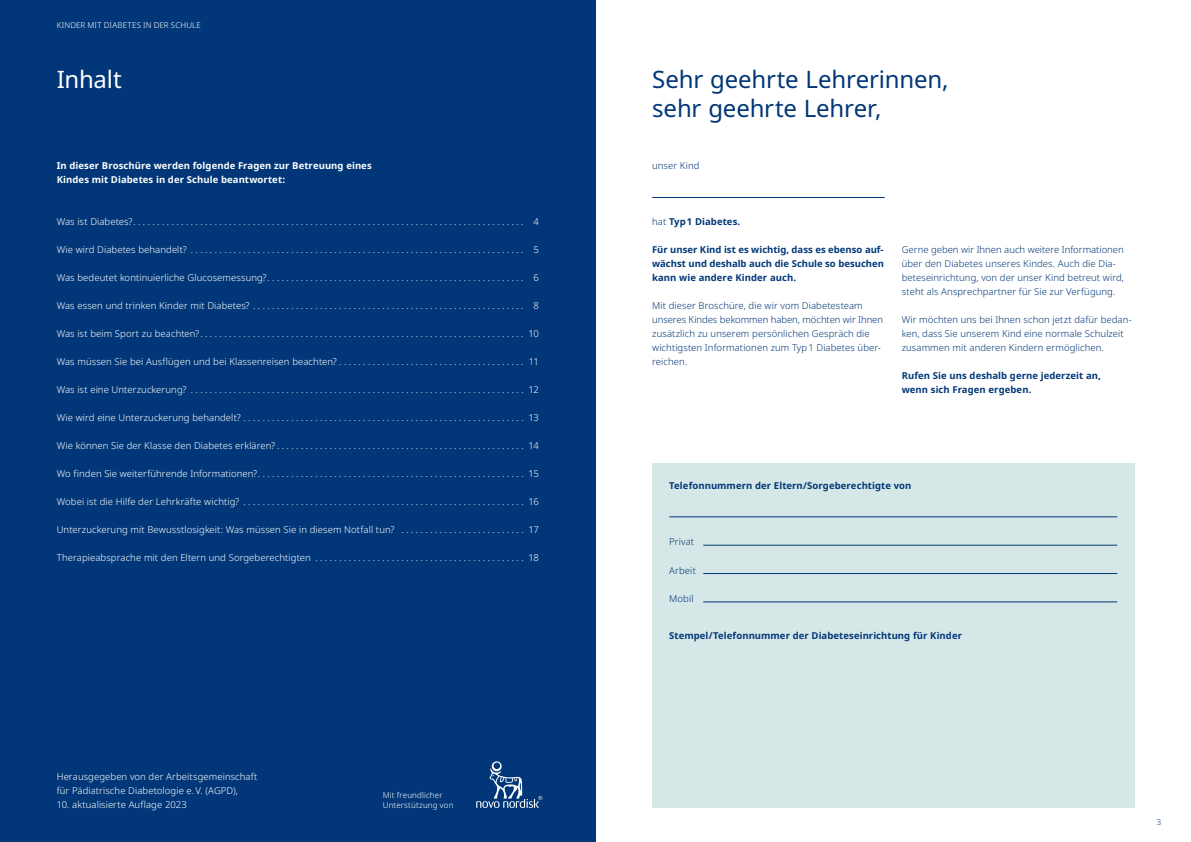
<style>
.page{position:relative;width:1191px;height:842px;background:#fff}
.page>*{position:absolute;margin:0;border:0;box-sizing:border-box;transform-origin:0 0}
.t1{font:24px/28.8px "Apis";letter-spacing:-.005em;color:#013778}
.t2{font:24px "Apis";letter-spacing:-.01em;color:#fff}
.t3{font:300 9.5px/14px "Apis";letter-spacing:.01em;color:#fff}
.t4{font:300 9.5px/14px "Apis";letter-spacing:.005em;color:#013778}
.t5{font:700 9.5px/14px "Apis";letter-spacing:.01em;color:#013778;text-align:justify}
.t6{font:700 9.5px/14px "Apis";letter-spacing:.01em;color:#fff}
.t7{font:300 8px/9.6px "Apis";letter-spacing:.015em;color:#fff}
.t8{font:300 8px "Apis";color:#013778}
.s1{font-weight:300}
</style>
<div class="page">
<div style="left:0;top:0;width:595px;height:842px;background:#013778"></div>
<hr style="left:652px;top:197px;width:232px;height:1px;background:#013778">
<div style="left:652px;top:463px;width:482px;height:345px;background:#d6e7e7"></div>
<hr style="left:669px;top:517px;width:448px;height:1px;background:#013778">
<hr style="left:703px;top:545px;width:414px;height:1px;background:#013778">
<hr style="left:703px;top:573px;width:414px;height:1px;background:#013778">
<hr style="left:703px;top:602px;width:414px;height:1px;background:#013778">
<svg style="left:476px;top:761px;width:66px;height:47px"></svg>
<p class="t7" style="left:57px;top:21px;width:146px">KINDER MIT DIABETES IN DER SCHULE</p>
<h1 class="t2" style="left:57px;top:62px;width:66px">Inhalt</h1>
<p class="t6" style="left:57px;top:159px;width:316px">In dieser Broschüre werden folgende Fragen zur Betreuung eines<br>Kindes mit Diabetes in der Schule beantwortet:</p>
<p class="t3" style="left:57px;top:215px;width:463px">Was ist Diabetes? . . . . . . . . . . . . . . . . . . . . . . . . . . . . . . . . . . . . . . . . . . . . . . . . . . . . . . . . . . . . . . . . . . . . . . . . . . . . . . . . .</p>
<p class="t3" style="left:533px;top:215px;width:7px">4</p>
<p class="t3" style="left:57px;top:243px;width:463px">Wie wird Diabetes behandelt? . . . . . . . . . . . . . . . . . . . . . . . . . . . . . . . . . . . . . . . . . . . . . . . . . . . . . . . . . . . . . . . . . . . . .</p>
<p class="t3" style="left:533px;top:243px;width:7px">5</p>
<p class="t3" style="left:57px;top:271px;width:463px">Was bedeutet kontinuierliche Glucosemessung? . . . . . . . . . . . . . . . . . . . . . . . . . . . . . . . . . . . . . . . . . . . . . . . . . . . . .</p>
<p class="t3" style="left:533px;top:271px;width:7px">6</p>
<p class="t3" style="left:57px;top:299px;width:463px">Was essen und trinken Kinder mit Diabetes? . . . . . . . . . . . . . . . . . . . . . . . . . . . . . . . . . . . . . . . . . . . . . . . . . . . . . . . .</p>
<p class="t3" style="left:533px;top:299px;width:7px">8</p>
<p class="t3" style="left:57px;top:327px;width:483px">Was ist beim Sport zu beachten? . . . . . . . . . . . . . . . . . . . . . . . . . . . . . . . . . . . . . . . . . . . . . . . . . . . . . . . . . . . . . . . . . . . 10</p>
<p class="t3" style="left:57px;top:355px;width:483px">Was müssen Sie bei Ausflügen und bei Klassenreisen beachten? . . . . . . . . . . . . . . . . . . . . . . . . . . . . . . . . . . . . . . 11</p>
<p class="t3" style="left:57px;top:383px;width:483px">Was ist eine Unterzuckerung? . . . . . . . . . . . . . . . . . . . . . . . . . . . . . . . . . . . . . . . . . . . . . . . . . . . . . . . . . . . . . . . . . . . . . 12</p>
<p class="t3" style="left:57px;top:411px;width:483px">Wie wird eine Unterzuckerung behandelt? . . . . . . . . . . . . . . . . . . . . . . . . . . . . . . . . . . . . . . . . . . . . . . . . . . . . . . . . . . 13</p>
<p class="t3" style="left:57px;top:439px;width:483px">Wie können Sie der Klasse den Diabetes erklären? . . . . . . . . . . . . . . . . . . . . . . . . . . . . . . . . . . . . . . . . . . . . . . . . . . . 14</p>
<p class="t3" style="left:57px;top:467px;width:483px">Wo finden Sie weiterführende Informationen? . . . . . . . . . . . . . . . . . . . . . . . . . . . . . . . . . . . . . . . . . . . . . . . . . . . . . . . 15</p>
<p class="t3" style="left:57px;top:495px;width:483px">Wobei ist die Hilfe der Lehrkräfte wichtig? . . . . . . . . . . . . . . . . . . . . . . . . . . . . . . . . . . . . . . . . . . . . . . . . . . . . . . . . . . 16</p>
<p class="t3" style="left:57px;top:523px;width:483px">Unterzuckerung mit Bewusstlosigkeit: Was müssen Sie in diesem Notfall tun? . . . . . . . . . . . . . . . . . . . . . . . . . 17</p>
<p class="t3" style="left:57px;top:551px;width:483px">Therapieabsprache mit den Eltern und Sorgeberechtigten . . . . . . . . . . . . . . . . . . . . . . . . . . . . . . . . . . . . . . . . . . . 18</p>
<p class="t3" style="left:57px;top:770px;width:202px">Herausgegeben von der Arbeitsgemeinschaft für Pädiatrische Diabetologie e. V. (AGPD),</p>
<p class="t3" style="left:57px;top:798px;width:132px">10. aktualisierte Auflage 2023</p>
<p class="t7" style="left:383px;top:791px;width:72px">Mit freundlicher<br>Unterstützung von</p>
<h1 class="t1" style="left:652px;top:65px;width:298px">Sehr geehrte Lehrerinnen, sehr geehrte Lehrer,</h1>
<p class="t4" style="left:652px;top:159px;width:49px">unser Kind</p>
<p class="t5" style="left:652px;top:215px;width:90px"><span class="s1">hat</span> Typ1 Diabetes.</p>
<p class="t5" style="left:652px;top:243px;width:233px">Für unser Kind ist es wichtig, dass es ebenso auf&shy;wächst und deshalb auch die Schule so besuchen kann wie andere Kinder auch.</p>
<p class="t4" style="left:652px;top:299px;width:232px">Mit dieser Broschüre, die wir vom Diabetesteam unseres Kindes bekommen haben, möchten wir Ihnen zusätzlich zu unserem persönlichen Gespräch die wichtigsten Informationen zum Typ1 Diabetes über&shy;reichen.</p>
<p class="t4" style="left:901px;top:243px;width:224px">Gerne geben wir Ihnen auch weitere Informationen über den Diabetes unseres Kindes. Auch die Dia&shy;beteseinrichtung, von der unser Kind betreut wird, steht als Ansprechpartner für Sie zur Verfügung.</p>
<p class="t4" style="left:901px;top:313px;width:231px">Wir möchten uns bei Ihnen schon jetzt dafür bedan&shy;ken, dass Sie unserem Kind eine normale Schulzeit zusammen mit anderen Kindern ermöglichen.</p>
<p class="t5" style="left:901px;top:369px;width:201px">Rufen Sie uns deshalb gerne jederzeit an, wenn sich Fragen ergeben.</p>
<p class="t5" style="left:669px;top:478px;width:244px">Telefonnummern der Eltern/Sorgeberechtigte von</p>
<p class="t4" style="left:669px;top:535px;width:26px">Privat</p>
<p class="t4" style="left:669px;top:564px;width:28px">Arbeit</p>
<p class="t4" style="left:669px;top:592px;width:26px">Mobil</p>
<p class="t5" style="left:669px;top:629px;width:294px">Stempel/Telefonnummer der Diabeteseinrichtung für Kinder</p>
<p class="t8" style="left:1157px;top:816px;width:6px">3</p>
</div>
